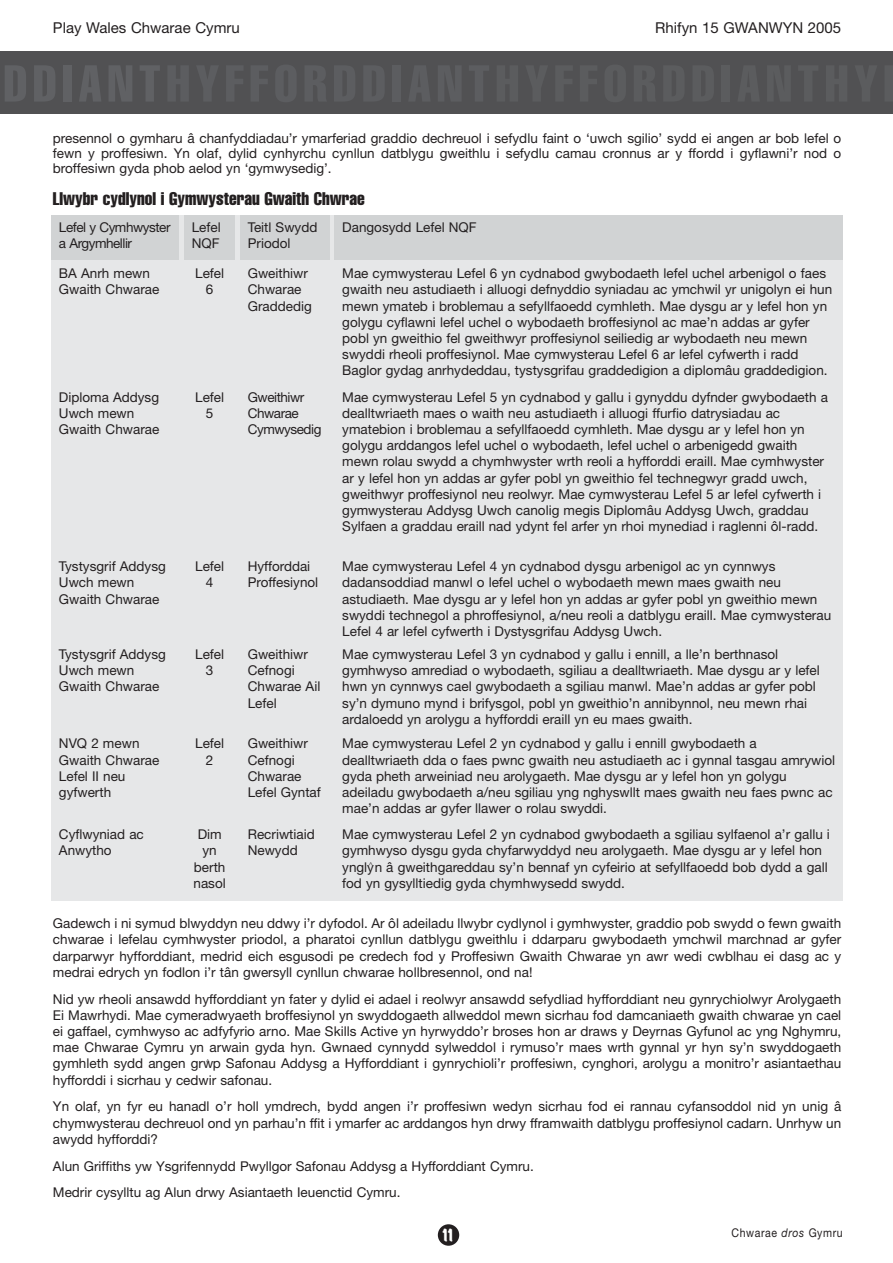
<style>
.page{position:relative;width:893px;height:1263px;background:#fff}
.page>*{position:absolute;margin:0;border:0;box-sizing:border-box;transform-origin:0 0}
.t1{font:extra-condensed 18px "Helvetica";color:#231f20}
.t2{font:15px "Helvetica Neue";color:#231f20}
.t3{font:15px "Marker Felt Wide";color:#fff}
.t4{font:13.5px/16.2px "Helvetica Neue";color:#231f20}
.t5{font:13.5px/16.2px "Helvetica Neue";letter-spacing:-.035em;color:#231f20}
.t6{font:12px "Helvetica Neue";letter-spacing:.055em;color:#231f20;scale:.88 1}
.s1{font-style:italic}
</style>
<div class="page">
<div style="left:0;top:51px;width:892px;height:62px;background:#515153"></div>
<div style="left:51px;top:215px;width:791px;height:685px;background:#e6e7e8"></div>
<div style="left:438px;top:1224px;width:21px;height:22px;background:#231f20;border-radius:50%"></div>
<div style="left:51px;top:215px;width:128px;height:44px;background:#d1d3d4"></div>
<div style="left:184px;top:215px;width:51px;height:44px;background:#d1d3d4"></div>
<div style="left:240px;top:215px;width:89px;height:44px;background:#d1d3d4"></div>
<div style="left:335px;top:215px;width:507px;height:44px;background:#d1d3d4"></div>
<p class="t2" style="left:53px;top:23px;width:188px">Play Wales Chwarae Cymru</p>
<p class="t2" style="left:655px;top:23px;width:187px">Rhifyn 15 GWANWYN 2005</p>
<p class="t4" style="left:53px;top:132px;width:789px;line-height:15px;text-align:justify">presennol o gymharu â chanfyddiadau’r ymarferiad graddio dechreuol i sefydlu faint o ‘uwch sgilio’ sydd ei angen ar bob lefel o fewn y proffesiwn. Yn olaf, dylid cynhyrchu cynllun datblygu gweithlu i sefydlu camau cronnus ar y ffordd i gyflawni’r nod o broffesiwn gyda phob aelod yn ‘gymwysedig’.</p>
<h1 class="t1" style="left:53px;top:192px;width:313px">Llwybr cydlynol i Gymwysterau Gwaith Chwrae</h1>
<p class="t5" style="left:59px;top:220px;width:113px">Lefel y Cymhwyster a Argymhellir</p>
<p class="t4" style="left:192px;top:220px;width:30px">Lefel<br>NQF</p>
<p class="t4" style="left:248px;top:220px;width:71px">Teitl Swydd<br>Priodol</p>
<p class="t4" style="left:342px;top:220px;width:136px">Dangosydd Lefel NQF</p>
<p class="t4" style="left:59px;top:267px;width:102px">BA Anrh mewn<br>Gwaith Chwarae</p>
<p class="t4" style="left:195px;top:267px;width:30px;text-align:center">Lefel<br>6</p>
<p class="t4" style="left:248px;top:267px;width:65px">Gweithiwr<br>Chwarae<br>Graddedig</p>
<p class="t4" style="left:342px;top:267px;width:491px">Mae cymwysterau Lefel 6 yn cydnabod gwybodaeth lefel uchel arbenigol o faes gwaith neu astudiaeth i alluogi defnyddio syniadau ac ymchwil yr unigolyn ei hun mewn ymateb i broblemau a sefyllfaoedd cymhleth. Mae dysgu ar y lefel hon yn golygu cyflawni lefel uchel o wybodaeth broffesiynol ac mae’n addas ar gyfer pobl yn gweithio fel gweithwyr proffesiynol seiliedig ar wybodaeth neu mewn swyddi rheoli proffesiynol. Mae cymwysterau Lefel 6 ar lefel cyfwerth i radd Baglor gydag anrhydeddau, tystysgrifau graddedigion a diplomâu graddedigion.</p>
<p class="t4" style="left:59px;top:390px;width:102px">Diploma Addysg<br>Uwch mewn<br>Gwaith Chwarae</p>
<p class="t4" style="left:195px;top:390px;width:30px;text-align:center">Lefel<br>5</p>
<p class="t5" style="left:248px;top:390px;width:75px">Gweithiwr<br>Chwarae<br>Cymwysedig</p>
<p class="t4" style="left:342px;top:390px;width:487px">Mae cymwysterau Lefel 5 yn cydnabod y gallu i gynyddu dyfnder gwybodaeth a dealltwriaeth maes o waith neu astudiaeth i alluogi ffurfio datrysiadau ac ymatebion i broblemau a sefyllfaoedd cymhleth. Mae dysgu ar y lefel hon yn golygu arddangos lefel uchel o wybodaeth, lefel uchel o arbenigedd gwaith mewn rolau swydd a chymhwyster wrth reoli a hyfforddi eraill. Mae cymhwyster ar y lefel hon yn addas ar gyfer pobl yn gweithio fel technegwyr gradd uwch, gweithwyr proffesiynol neu reolwyr. Mae cymwysterau Lefel 5 ar lefel cyfwerth i gymwysterau Addysg Uwch canolig megis Diplomâu Addysg Uwch, graddau Sylfaen a graddau eraill nad ydynt fel arfer yn rhoi mynediad i raglenni ôl-radd.</p>
<p class="t4" style="left:59px;top:560px;width:108px">Tystysgrif Addysg<br>Uwch mewn<br>Gwaith Chwarae</p>
<p class="t4" style="left:195px;top:560px;width:30px;text-align:center">Lefel<br>4</p>
<p class="t4" style="left:248px;top:560px;width:72px">Hyfforddai<br>Proffesiynol</p>
<p class="t4" style="left:342px;top:560px;width:490px">Mae cymwysterau Lefel 4 yn cydnabod dysgu arbenigol ac yn cynnwys dadansoddiad manwl o lefel uchel o wybodaeth mewn maes gwaith neu astudiaeth. Mae dysgu ar y lefel hon yn addas ar gyfer pobl yn gweithio mewn swyddi technegol a phroffesiynol, a/neu reoli a datblygu eraill. Mae cymwysterau Lefel 4 ar lefel cyfwerth i Dystysgrifau Addysg Uwch.</p>
<p class="t4" style="left:59px;top:647px;width:108px">Tystysgrif Addysg<br>Uwch mewn<br>Gwaith Chwarae</p>
<p class="t4" style="left:195px;top:647px;width:30px;text-align:center">Lefel<br>3</p>
<p class="t4" style="left:248px;top:647px;width:74px">Gweithiwr<br>Cefnogi<br>Chwarae Ail<br>Lefel</p>
<p class="t4" style="left:342px;top:647px;width:479px">Mae cymwysterau Lefel 3 yn cydnabod y gallu i ennill, a lle’n berthnasol gymhwyso amrediad o wybodaeth, sgiliau a dealltwriaeth. Mae dysgu ar y lefel hwn yn cynnwys cael gwybodaeth a sgiliau manwl. Mae’n addas ar gyfer pobl sy’n dymuno mynd i brifysgol, pobl yn gweithio’n annibynnol, neu mewn rhai ardaloedd yn arolygu a hyfforddi eraill yn eu maes gwaith.</p>
<p class="t4" style="left:59px;top:737px;width:102px">NVQ 2 mewn<br>Gwaith Chwarae<br>Lefel II neu gyfwerth</p>
<p class="t4" style="left:195px;top:737px;width:30px;text-align:center">Lefel<br>2</p>
<p class="t4" style="left:248px;top:737px;width:75px">Gweithiwr<br>Cefnogi<br>Chwarae<br>Lefel Gyntaf</p>
<p class="t4" style="left:342px;top:737px;width:494px">Mae cymwysterau Lefel 2 yn cydnabod y gallu i ennill gwybodaeth a dealltwriaeth dda o faes pwnc gwaith neu astudiaeth ac i gynnal tasgau amrywiol gyda pheth arweiniad neu arolygaeth. Mae dysgu ar y lefel hon yn golygu adeiladu gwybodaeth a/neu sgiliau yng nghyswllt maes gwaith neu faes pwnc ac mae’n addas ar gyfer llawer o rolau swyddi.</p>
<p class="t4" style="left:59px;top:828px;width:86px">Cyflwyniad ac<br>Anwytho</p>
<p class="t4" style="left:193px;top:828px;width:34px;text-align:center">Dim yn berth nasol</p>
<p class="t4" style="left:248px;top:828px;width:68px">Recriwtiaid<br>Newydd</p>
<p class="t4" style="left:342px;top:828px;width:489px">Mae cymwysterau Lefel 2 yn cydnabod gwybodaeth a sgiliau sylfaenol a’r gallu i gymhwyso dysgu gyda chyfarwyddyd neu arolygaeth. Mae dysgu ar y lefel hon yngly<sup>^</sup> n â gweithgareddau sy’n bennaf yn cyfeirio at sefyllfaoedd bob dydd a gall fod yn gysylltiedig gyda chymhwysedd swydd.</p>
<p class="t4" style="left:53px;top:917px;width:789px;text-align:justify">Gadewch i ni symud blwyddyn neu ddwy i’r dyfodol. Ar ôl adeiladu llwybr cydlynol i gymhwyster, graddio pob swydd o fewn gwaith chwarae i lefelau cymhwyster priodol, a pharatoi cynllun datblygu gweithlu i ddarparu gwybodaeth ymchwil marchnad ar gyfer darparwyr hyfforddiant, medrid eich esgusodi pe credech fod y Proffesiwn Gwaith Chwarae yn awr wedi cwblhau ei dasg ac y medrai edrych yn fodlon i’r tân gwersyll cynllun chwarae hollbresennol, ond na!</p>
<p class="t4" style="left:53px;top:992px;width:789px;text-align:justify">Nid yw rheoli ansawdd hyfforddiant yn fater y dylid ei adael i reolwyr ansawdd sefydliad hyfforddiant neu gynrychiolwyr Arolygaeth Ei Mawrhydi. Mae cymeradwyaeth broffesiynol yn swyddogaeth allweddol mewn sicrhau fod damcaniaeth gwaith chwarae yn cael ei gaffael, cymhwyso ac adfyfyrio arno. Mae Skills Active yn hyrwyddo’r broses hon ar draws y Deyrnas Gyfunol ac yng Nghymru, mae Chwarae Cymru yn arwain gyda hyn. Gwnaed cynnydd sylweddol i rymuso’r maes wrth gynnal yr hyn sy’n swyddogaeth gymhleth sydd angen grw<sup>^</sup> p Safonau Addysg a Hyfforddiant i gynrychioli’r proffesiwn, cynghori, arolygu a monitro’r asiantaethau hyfforddi i sicrhau y cedwir safonau.</p>
<p class="t4" style="left:53px;top:1100px;width:789px;text-align:justify">Yn olaf, yn fyr eu hanadl o’r holl ymdrech, bydd angen i’r proffesiwn wedyn sicrhau fod ei rannau cyfansoddol nid yn unig â chymwysterau dechreuol ond yn parhau’n ffit i ymarfer ac arddangos hyn drwy fframwaith datblygu proffesiynol cadarn. Unrhyw un awydd hyfforddi?</p>
<p class="t4" style="left:53px;top:1154px;width:482px;line-height:26.8px">Alun Griffiths yw Ysgrifennydd Pwyllgor Safonau Addysg a Hyfforddiant Cymru.<br>Medrir cysylltu ag Alun drwy Asiantaeth Ieuenctid Cymru.</p>
<p class="t3" style="left:442px;top:1228px;width:12px">11</p>
<p class="t6" style="left:731px;top:1229px;width:128px">Chwarae <span class="s1">dros</span> Gymru</p>
</div>
